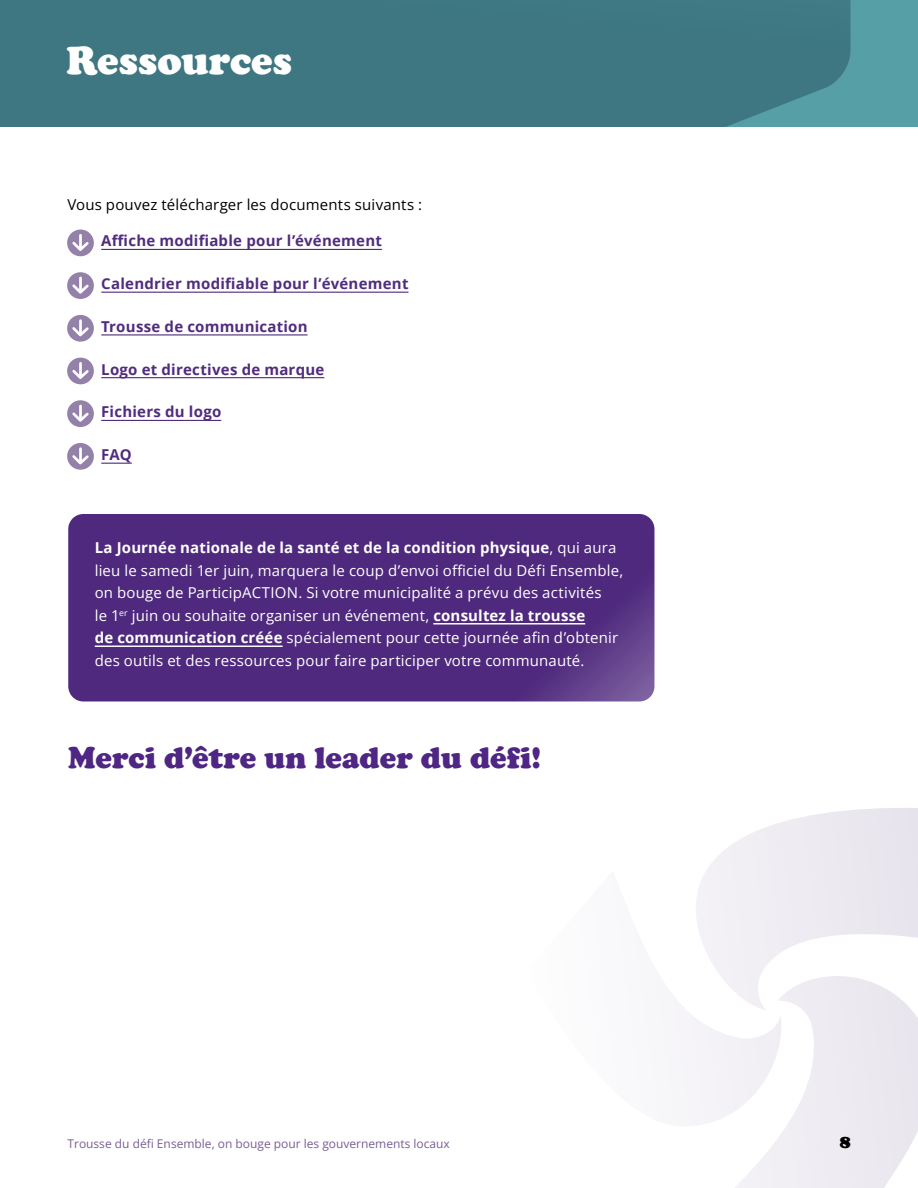
<style>
.page{position:relative;width:918px;height:1188px;background:#fff}
.page>*{position:absolute;margin:0;border:0;box-sizing:border-box;transform-origin:0 0}
.t1{font:900 40.5px "Cooper";color:#fff}
.t2{font:900 31.05px "Cooper";color:#4f2683}
.t3{font:900 18px "Cooper";color:#000}
.t4{font:15px/22.5px "Open Sans";letter-spacing:.01em;color:#fff}
.t5{font:700 15px "Open Sans";letter-spacing:.015em;color:#512c7d}
.t6{font:15px "Open Sans";letter-spacing:.01em;color:#000}
.t7{font:12px "Open Sans";color:#785e98}
.s1{font-weight:700}
</style>
<div class="page">
<div style="left:68px;top:514px;width:586px;height:187px;background:#4f297d;border-radius:15px"></div>
<div style="left:0;top:0;width:918px;height:127px;background:#579fa7"></div>
<div style="left:0;top:0;width:851px;height:127px;background:#3e7782"></div>
<hr style="left:101px;top:249px;width:281px;height:1px;background:#512c7d">
<hr style="left:101px;top:292px;width:308px;height:1px;background:#512c7d">
<hr style="left:101px;top:334px;width:207px;height:1px;background:#512c7d">
<hr style="left:101px;top:377px;width:223px;height:1px;background:#512c7d">
<hr style="left:101px;top:420px;width:120px;height:1px;background:#512c7d">
<hr style="left:101px;top:463px;width:31px;height:1px;background:#512c7d">
<div style="left:67px;top:230px;width:27px;height:26px;background:#9381aa;border-radius:50%"></div>
<svg style="left:70px;top:235px;width:21px;height:18px"></svg>
<svg style="left:67px;top:272px;width:27px;height:27px"></svg>
<svg style="left:70px;top:278px;width:21px;height:18px"></svg>
<svg style="left:67px;top:315px;width:27px;height:27px"></svg>
<svg style="left:70px;top:321px;width:21px;height:18px"></svg>
<div style="left:67px;top:358px;width:27px;height:26px;background:#9381aa;border-radius:50%"></div>
<svg style="left:70px;top:363px;width:21px;height:18px"></svg>
<svg style="left:67px;top:400px;width:27px;height:27px"></svg>
<svg style="left:70px;top:406px;width:21px;height:18px"></svg>
<svg style="left:67px;top:443px;width:27px;height:27px"></svg>
<svg style="left:70px;top:449px;width:21px;height:18px"></svg>
<hr style="left:433px;top:623px;width:152px;height:2px;background:#fff">
<hr style="left:95px;top:646px;width:188px;height:1px;background:#fff">
<svg style="left:735px;top:1010px;width:183px;height:178px;fill:#eeebf1"></svg>
<svg style="left:675px;top:1010px;width:113px;height:119px;fill:#f6f4f8"></svg>
<svg style="left:673px;top:808px;width:245px;height:202px;fill:#f1eff4"></svg>
<h1 class="t1" style="left:67px;top:37px;width:227px">Ressources</h1>
<p class="t6" style="left:68px;top:195px;width:356px">Vous pouvez télécharger les documents suivants :</p>
<p class="t5" style="left:101px;top:230px;width:282px">Affiche modifiable pour l’événement</p>
<p class="t5" style="left:101px;top:273px;width:309px">Calendrier modifiable pour l’événement</p>
<p class="t5" style="left:101px;top:316px;width:208px">Trousse de communication</p>
<p class="t5" style="left:101px;top:359px;width:225px">Logo et directives de marque</p>
<p class="t5" style="left:101px;top:401px;width:122px">Fichiers du logo</p>
<p class="t5" style="left:101px;top:444px;width:32px">FAQ</p>
<p class="t4" style="left:95px;top:536px;width:530px"><span class="s1">La Journée nationale de la santé et de la condition physique</span>, qui aura lieu le samedi 1er juin, marquera le coup d’envoi officiel du Défi Ensemble, on bouge de ParticipACTION. Si votre municipalité a prévu des activités<br>le 1<sup>er</sup> juin ou souhaite organiser un événement, <span class="s1">consultez la trousse<br>de communication créée</span> spécialement pour cette journée afin d’obtenir des outils et des ressources pour faire participer votre communauté.</p>
<h2 class="t2" style="left:68px;top:740px;width:475px">Merci d’être un leader du défi!</h2>
<p class="t7" style="left:68px;top:1136px;width:384px">Trousse du défi Ensemble, on bouge pour les gouvernements locaux</p>
<p class="t3" style="left:840px;top:1131px;width:12px">8</p>
</div>
